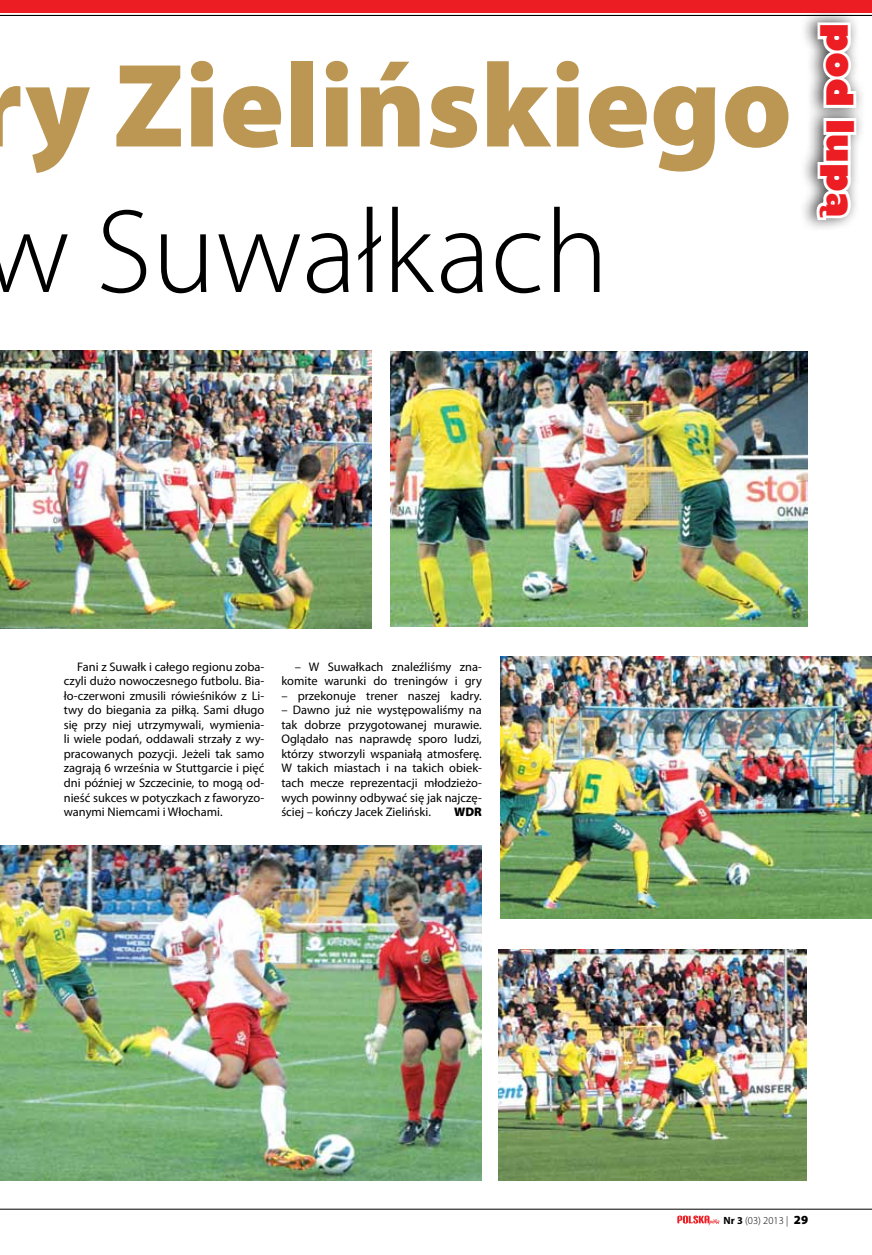
<style>
.page{position:relative;width:872px;height:1255px;background:#fff}
.page>*{position:absolute;margin:0;border:0;box-sizing:border-box;transform-origin:0 0}
.t1{font:900 120px "Myriad Pro";color:#bb9753}
.t2{font:300 120px "Myriad Pro";color:#000}
.t3{font:800 36px "Gill Sans";color:#ed1d24}
.t4{font:12.45px/14.5px "Myriad Pro";color:#000;text-align:justify}
.t5{font:900 12.45px "Myriad Pro";color:#000}
.t6{font:300 10.5px "Myriad Pro";color:#000}
.s1{font-weight:700}
.s2{font-weight:900;font-size:12.45px}
</style>
<div class="page">
<hr style="left:0;top:1208px;width:872px;height:1px;background:#000">
<div style="left:0;top:0;width:872px;height:13px;background:#ed1d24"></div>
<svg style="left:677px;top:1215px;width:42px;height:10px"></svg>
<div style="left:797px;top:8px;width:68px;height:225px;background:#000;opacity:.75"></div>
<svg style="left:814px;top:19px;width:45px;height:92px"></svg>
<div style="left:823px;top:118px;width:33px;height:17px;border:6px solid #fff"></div>
<svg style="left:811px;top:130px;width:44px;height:94px"></svg>
<hr style="left:0;top:15px;width:872px;height:1px;background:#000">
<img style="left:390px;top:351px;width:417px;height:276px">
<img style="left:500px;top:656px;width:372px;height:262px">
<img style="left:0;top:350px;width:371px;height:278px">
<img style="left:0;top:845px;width:482px;height:334px">
<img style="left:499px;top:949px;width:307px;height:230px">
<h1 class="t1" style="left:-26px;top:26px;width:819px">ry Zielińskiego</h1>
<h1 class="t2" style="left:-17px;top:180px;width:627px">w Suwałkach</h1>
<h2 class="t3" style="left:862px;top:23px;width:195px;rotate:90deg">pod lupą</h2>
<p class="t4" style="left:64px;top:659px;width:202px;text-indent:13px">Fani z Suwałk i całego regionu zoba&shy;czyli dużo nowoczesnego futbolu. Bia&shy;ło-czerwoni zmusili rówieśników z Li&shy;twy do biegania za piłką. Sami długo się przy niej utrzymywali, wymienia&shy;li wiele podań, oddawali strzały z wy&shy;pracowanych pozycji. Jeżeli tak samo zagrają 6 września w Stuttgarcie i pięć dni później w Szczecinie, to mogą od&shy;nieść sukces w potyczkach z faworyzo&shy;wanymi Niemcami i Włochami.</p>
<p class="t4" style="left:281px;top:659px;width:202px;text-align:right">– W Suwałkach znaleźliśmy zna&shy;komite warunki do treningów i gry</p>
<p class="t4" style="left:281px;top:688px;width:202px">– przekonuje trener naszej kadry.</p>
<p class="t4" style="left:281px;top:702px;width:202px">– Dawno już nie występowaliśmy na tak dobrze przygotowanej murawie.<br>Oglądało nas naprawdę sporo ludzi, którzy stworzyli wspaniałą atmosferę.<br>W takich miastach i na takich obiek&shy;tach mecze reprezentacji młodzieżo&shy;wych powinny odbywać się jak najczę&shy;ściej – kończy Jacek Zieliński.</p>
<p class="t5" style="left:454px;top:803px;width:29px">WDR</p>
<p class="t6" style="left:723px;top:1213px;width:86px"><span class="s1">Nr 3</span> (03) 2013 | <span class="s2">29</span></p>
</div>
